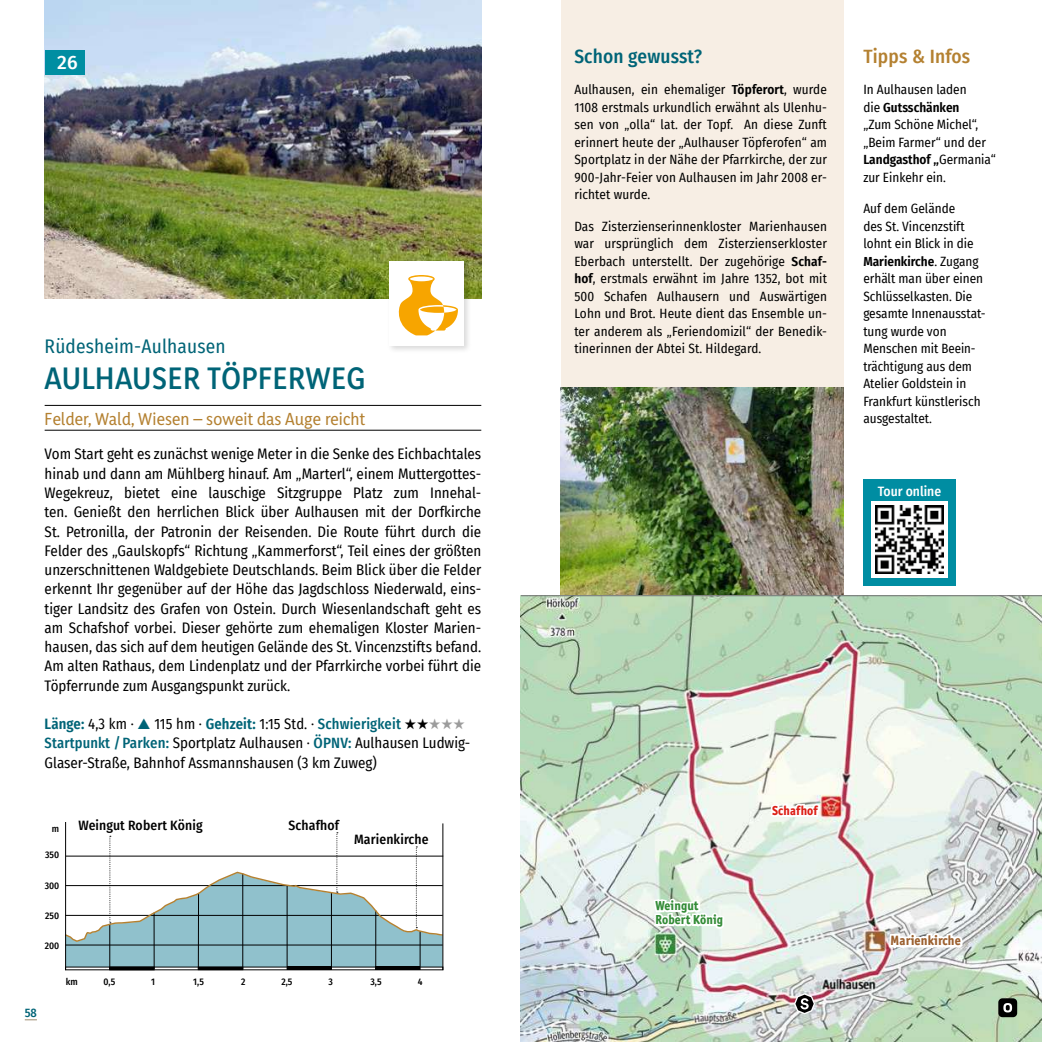
<style>
.page{position:relative;width:1042px;height:1042px;background:#fff}
.page>*{position:absolute;margin:0;border:0;box-sizing:border-box;transform-origin:0 0}
.t1{font:600 28px "Yaldevi";letter-spacing:.02em;color:#006477}
.t2{font:19.25px "Fira Sans Condensed";letter-spacing:.01em;color:#006477}
.t3{font:500 19.25px "Fira Sans Condensed";letter-spacing:.01em;color:#006477}
.t4{font:500 19.25px "Fira Sans Condensed";letter-spacing:.01em;color:#b48131}
.t5{font:500 19.25px "Fira Sans";color:#fff}
.t6{font:500 15.75px "Yaldevi";letter-spacing:.01em;color:#b48131}
.t7{font:14.88px/19.2px "Fira Sans Condensed";color:#000;text-align:justify}
.t8{font:500 13.47px "Fira Sans Condensed";letter-spacing:.01em;color:#000}
.t9{font:800 13.47px "Officina San ITC";letter-spacing:.01em;color:#9c602f;scale:.9 1}
.t10{font:500 13.47px "Fira Sans Condensed";color:#fff}
.t11{font:13.12px/17.5px "Fira Sans Condensed";color:#000}
.t12{font:800 13.12px/14px "Officina San ITC";letter-spacing:.01em;color:#328b36;scale:.9 1}
.t13{font:800 13.12px "Officina San ITC";letter-spacing:.01em;color:#dc1e15;scale:.9 1}
.t14{font:500 12.25px "Fira Sans Condensed";color:#006477}
.t15{font:500 9.45px "Fira Sans Condensed";color:#000}
.s1{font-weight:600;color:#006477}
.s2{color:#006477}
.s3{font-weight:500;color:#006477}
.s4{color:#9c9c9c}
.s5{font-weight:600}
</style>
<div class="page">
<svg style="left:25px;top:1019px;width:12px;height:1px"></svg>
<img style="left:45px;top:0;width:436px;height:299px">
<div style="left:45px;top:50px;width:39px;height:24px;background:#008ea2"></div>
<div style="left:561px;top:0;width:282px;height:407px;background:#f7eee4"></div>
<hr style="left:45px;top:405px;width:436px;height:1px;background:#000">
<hr style="left:45px;top:430px;width:436px;height:1px;background:#000">
<img style="left:561px;top:387px;width:282px;height:208px">
<div style="left:386px;top:259px;width:85px;height:95px;background:#000;opacity:.15"></div>
<div style="left:389px;top:262px;width:75px;height:84px;background:#fff"></div>
<svg style="left:398px;top:275px;width:60px;height:60px"></svg>
<div style="left:863px;top:479px;width:92px;height:106px;background:#008da2"></div>
<div style="left:871px;top:501px;width:77px;height:77px;background:#fff"></div>
<img style="left:875px;top:505px;width:12px;height:68px">
<img style="left:521px;top:596px;width:521px;height:446px">
<hr style="left:109px;top:924px;width:1px;height:46px;background:#000">
<hr style="left:154px;top:912px;width:1px;height:57px;background:#000">
<div style="left:110px;top:967px;width:44px;height:3px;border:1px solid #000"></div>
<div style="left:198px;top:967px;width:45px;height:3px;border:1px solid #000"></div>
<hr style="left:420px;top:931px;width:1px;height:39px;background:#000">
<hr style="left:376px;top:967px;width:44px;height:3px;background:#000">
<hr style="left:375px;top:910px;width:1px;height:60px;background:#000">
<hr style="left:242px;top:873px;width:1px;height:96px;background:#000">
<hr style="left:287px;top:967px;width:45px;height:3px;background:#000">
<hr style="left:442px;top:823px;width:1px;height:147px;background:#000">
<hr style="left:65px;top:823px;width:1px;height:147px;background:#000">
<hr style="left:521px;top:595px;width:521px;height:1px;background:#717072">
<svg style="left:65px;top:832px;width:379px;height:135px"></svg>
<svg style="left:769px;top:801px;width:53px;height:48px"></svg>
<svg style="left:887px;top:479px;width:79px;height:495px"></svg>
<svg style="left:794px;top:993px;width:21px;height:21px"></svg>
<svg style="left:651px;top:857px;width:76px;height:89px"></svg>
<svg style="left:998px;top:998px;width:19px;height:22px"></svg>
<p class="t5" style="left:57px;top:51px;width:22px">26</p>
<p class="t2" style="left:45px;top:335px;width:183px">Rüdesheim-Aulhausen</p>
<h1 class="t1" style="left:45px;top:363px;width:322px">AULHAUSER TÖPFERWEG</h1>
<p class="t6" style="left:45px;top:411px;width:322px">Felder, Wald, Wiesen – soweit das Auge reicht</p>
<p class="t7" style="left:45px;top:445px;width:438px">Vom Start geht es zunächst wenige Meter in die Senke des Eichbachtales hinab und dann am Mühlberg hinauf. Am „Marterl“, einem Muttergottes-Wegekreuz, bietet eine lauschige Sitzgruppe Platz zum Innehal&shy;ten. Genießt den herrlichen Blick über Aulhausen mit der Dorfkirche St. Petronilla, der Patronin der Reisenden. Die Route führt durch die Felder des „Gaulskopfs“ Richtung „Kammerforst“, Teil eines der größten unzerschnittenen Waldgebiete Deutschlands. Beim Blick über die Felder erkennt Ihr gegenüber auf der Höhe das Jagdschloss Niederwald, eins&shy;tiger Landsitz des Grafen von Ostein. Durch Wiesenlandschaft geht es am Schafshof vorbei. Dieser gehörte zum ehemaligen Kloster Marien&shy;hausen, das sich auf dem heutigen Gelände des St. Vincenzstifts befand.<br>Am alten Rathaus, dem Lindenplatz und der Pfarrkirche vorbei führt die Töpferrunde zum Ausgangspunkt zurück.</p>
<p class="t7" style="left:45px;top:714px;width:427px;text-align:left"><span class="s1">Länge:</span> 4,3 km · <span class="s2">▲</span> 115 hm · <span class="s1">Gehzeit:</span> 1:15 Std. · <span class="s3">Schwierigkeit</span> ★★<span class="s4">★★★<br></span><span class="s3">Startpunkt / Parken:</span> Sportplatz Aulhausen · <span class="s3">ÖPNV:</span> Aulhausen Ludwig-<br>Glaser-Straße, Bahnhof Assmannshausen (3 km Zuweg)</p>
<p class="t15" style="left:52px;top:824px;width:9px">m</p>
<p class="t15" style="left:45px;top:851px;width:16px">350</p>
<p class="t15" style="left:45px;top:882px;width:16px">300</p>
<p class="t15" style="left:45px;top:912px;width:15px">250</p>
<p class="t15" style="left:45px;top:941px;width:16px">200</p>
<p class="t8" style="left:78px;top:818px;width:126px">Weingut Robert König</p>
<p class="t8" style="left:289px;top:818px;width:52px">Schafhof</p>
<p class="t8" style="left:354px;top:832px;width:76px">Marienkirche</p>
<p class="t14" style="left:25px;top:1006px;width:14px">58</p>
<p class="t15" style="left:66px;top:977px;width:13px">km</p>
<p class="t15" style="left:103px;top:977px;width:13px">0,5</p>
<p class="t15" style="left:151px;top:977px;width:5px">1</p>
<p class="t15" style="left:193px;top:977px;width:13px">1,5</p>
<p class="t15" style="left:241px;top:977px;width:6px">2</p>
<p class="t15" style="left:281px;top:977px;width:13px">2,5</p>
<p class="t15" style="left:328px;top:977px;width:6px">3</p>
<p class="t15" style="left:370px;top:977px;width:13px">3,5</p>
<p class="t15" style="left:418px;top:977px;width:6px">4</p>
<p class="t3" style="left:574px;top:45px;width:129px">Schon gewusst?</p>
<p class="t11" style="left:574px;top:80px;width:254px;text-align:justify">Aulhausen, ein ehemaliger <span class="s5">Töpferort</span>, wurde 1108 erstmals urkundlich erwähnt als Ulenhu&shy;sen von „olla“ lat. der Topf. An diese Zunft erinnert heute der „Aulhauser Töpferofen“ am Sportplatz in der Nähe der Pfarrkirche, der zur 900-Jahr-Feier von Aulhausen im Jahr 2008 er&shy;richtet wurde.</p>
<p class="t11" style="left:574px;top:217px;width:254px;text-align:justify">Das Zisterzienserinnenkloster Marienhausen war ursprünglich dem Zisterzienserkloster Eberbach unterstellt. Der zugehörige <span class="s5">Schaf&shy;hof</span>, erstmals erwähnt im Jahre 1352, bot mit 500 Schafen Aulhausern und Auswärtigen Lohn und Brot. Heute dient das Ensemble un&shy;ter anderem als „Feriendomizil“ der Benedik&shy;tinerinnen der Abtei St. Hildegard.</p>
<p class="t4" style="left:863px;top:45px;width:108px">Tipps &amp; Infos</p>
<p class="t11" style="left:863px;top:81px;width:134px">In Aulhausen laden<br>die <span class="s5">Gutsschänken<br></span>„Zum Schöne Michel“, „Beim Farmer“ und der<br><span class="s5">Landgasthof „</span>Germania“ zur Einkehr ein.</p>
<p class="t11" style="left:863px;top:200px;width:124px">Auf dem Gelände<br>des St. Vincenzstift lohnt ein Blick in die<br><span class="s5">Marienkirche</span>. Zugang erhält man über einen<br>Schlüsselkasten. Die gesamte Innenausstat&shy;tung wurde von<br>Menschen mit Beein&shy;trächtigung aus dem<br>Atelier Goldstein in<br>Frankfurt künstlerisch ausgestaltet.</p>
<p class="t10" style="left:878px;top:483px;width:65px">Tour online</p>
<p class="t12" style="left:655px;top:900px;width:77px">Weingut<br>Robert König</p>
<p class="t13" style="left:772px;top:805px;width:53px">Schafhof</p>
<p class="t9" style="left:890px;top:935px;width:80px">Marienkirche</p>
</div>
